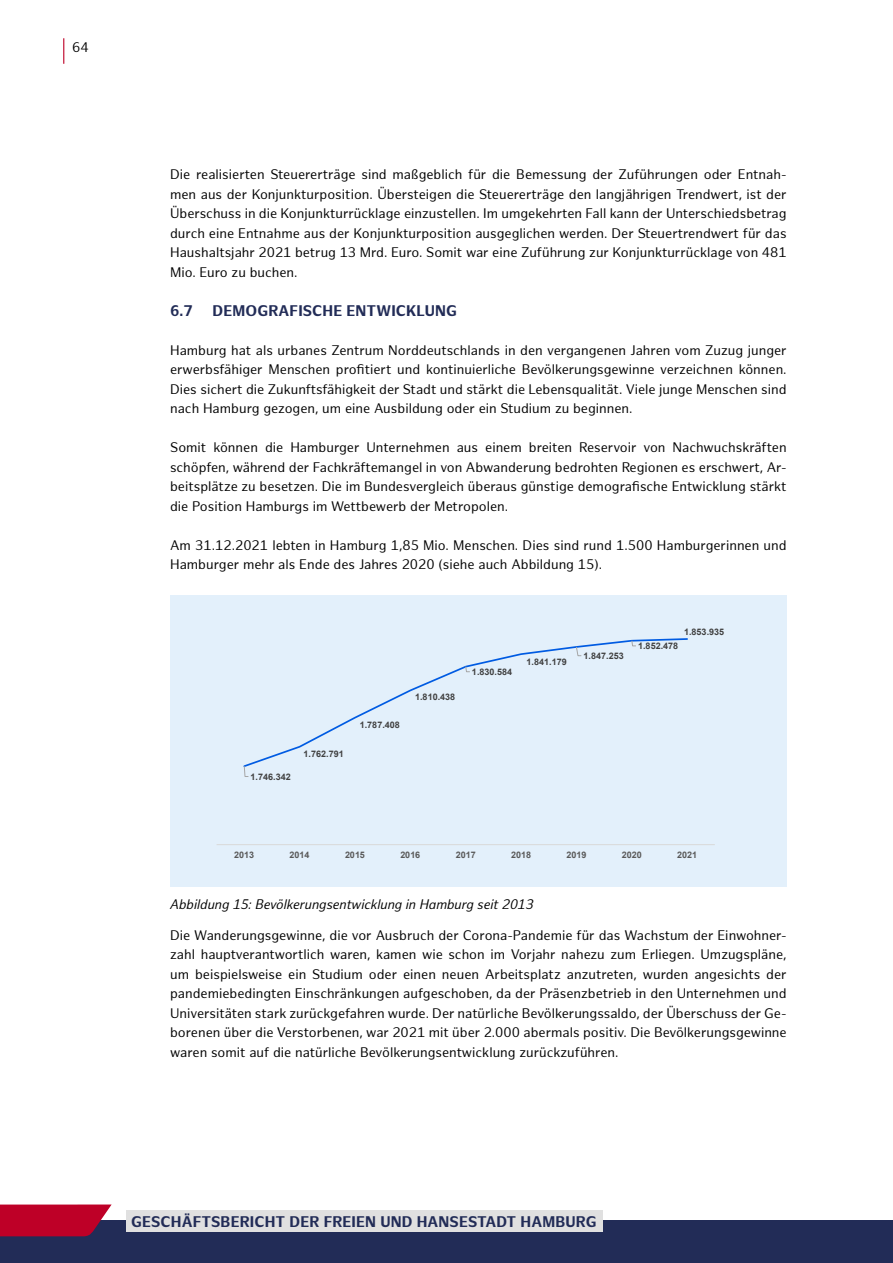
<style>
.page{position:relative;width:893px;height:1263px;background:#fff}
.page>*{position:absolute;margin:0;border:0;box-sizing:border-box;transform-origin:0 0}
.subheadline_blau_ver{font:700 15px "Hamburg Sans";letter-spacing:.01em;color:#222c57}
.fliesstext_abstand_n{font:13.5px/19.5px "Hamburg Sans";color:#000;text-align:justify}
.t1{font:italic 13.5px "Hamburg Sans";color:#000}
.t2{font:700 9px "Arial";letter-spacing:.005em;color:#404040}
.t3{font:700 9px "Arial";letter-spacing:-.005em;color:#595959}
</style>
<div class="page">
<svg style="left:63px;top:38px;width:1px;height:26px"></svg>
<div style="left:0;top:1220px;width:893px;height:43px;background:#222c57"></div>
<div style="left:126px;top:1210px;width:476px;height:22px;background:#e0e0e0"></div>
<svg style="left:0;top:1204px;width:112px;height:32px;background:#b40e33"></svg>
<div style="left:170px;top:595px;width:617px;height:292px;background:#e3f0fb"></div>
<hr style="left:217px;top:844px;width:498px;height:1px;background:#d9d9d9">
<svg style="left:243px;top:638px;width:445px;height:130px"></svg>
<svg style="left:244px;top:766px;width:5px;height:11px"></svg>
<svg style="left:465px;top:666px;width:5px;height:6px"></svg>
<svg style="left:576px;top:646px;width:6px;height:10px"></svg>
<svg style="left:631px;top:640px;width:5px;height:6px"></svg>
<p class="fliesstext_abstand_n" style="left:72px;top:38px;width:18px">64</p>
<p class="fliesstext_abstand_n" style="left:170px;top:165px;width:618px">Die realisierten Steuererträge sind maßgeblich für die Bemessung der Zuführungen oder Entnah&shy;men aus der Konjunkturposition. Übersteigen die Steuererträge den langjährigen Trendwert, ist der Überschuss in die Konjunkturrücklage einzustellen. Im umgekehrten Fall kann der Unterschiedsbetrag durch eine Entnahme aus der Konjunkturposition ausgeglichen werden. Der Steuertrendwert für das Haushaltsjahr 2021 betrug 13 Mrd. Euro. Somit war eine Zuführung zur Konjunkturrücklage von 481<br>Mio. Euro zu buchen.</p>
<h3 class="subheadline_blau_ver" style="left:170px;top:302px;width:24px">6.7</h3>
<h3 class="subheadline_blau_ver" style="left:213px;top:302px;width:246px">DEMOGRAFISCHE ENTWICKLUNG</h3>
<p class="fliesstext_abstand_n" style="left:170px;top:341px;width:618px">Hamburg hat als urbanes Zentrum Norddeutschlands in den vergangenen Jahren vom Zuzug junger erwerbsfähiger Menschen profitiert und kontinuierliche Bevölkerungsgewinne verzeichnen können.<br>Dies sichert die Zukunftsfähigkeit der Stadt und stärkt die Lebensqualität. Viele junge Menschen sind nach Hamburg gezogen, um eine Ausbildung oder ein Studium zu beginnen.</p>
<p class="fliesstext_abstand_n" style="left:170px;top:438px;width:618px">Somit können die Hamburger Unternehmen aus einem breiten Reservoir von Nachwuchskräften schöpfen, während der Fachkräftemangel in von Abwanderung bedrohten Regionen es erschwert, Ar&shy;beitsplätze zu besetzen. Die im Bundesvergleich überaus günstige demografische Entwicklung stärkt die Position Hamburgs im Wettbewerb der Metropolen.</p>
<p class="fliesstext_abstand_n" style="left:170px;top:536px;width:618px">Am 31.12.2021 lebten in Hamburg 1,85 Mio. Menschen. Dies sind rund 1.500 Hamburgerinnen und<br>Hamburger mehr als Ende des Jahres 2020 (siehe auch Abbildung 15).</p>
<p class="t2" style="left:684px;top:625px;width:42px">1.853.935</p>
<p class="t2" style="left:250px;top:770px;width:42px">1.746.342</p>
<p class="t2" style="left:304px;top:747px;width:42px">1.762.791</p>
<p class="t2" style="left:360px;top:718px;width:42px">1.787.408</p>
<p class="t2" style="left:415px;top:691px;width:42px">1.810.438</p>
<p class="t2" style="left:472px;top:665px;width:42px">1.830.584</p>
<p class="t2" style="left:527px;top:656px;width:42px">1.841.179</p>
<p class="t2" style="left:583px;top:649px;width:42px">1.847.253</p>
<p class="t2" style="left:638px;top:640px;width:42px">1.852.478</p>
<p class="t3" style="left:234px;top:849px;width:21px">2013</p>
<p class="t3" style="left:290px;top:849px;width:21px">2014</p>
<p class="t3" style="left:345px;top:849px;width:21px">2015</p>
<p class="t3" style="left:400px;top:849px;width:21px">2016</p>
<p class="t3" style="left:456px;top:849px;width:21px">2017</p>
<p class="t3" style="left:511px;top:849px;width:21px">2018</p>
<p class="t3" style="left:566px;top:849px;width:21px">2019</p>
<p class="t3" style="left:622px;top:849px;width:21px">2020</p>
<p class="t3" style="left:677px;top:849px;width:21px">2021</p>
<p class="t1" style="left:170px;top:897px;width:365px">Abbildung 15: Bevölkerungsentwicklung in Hamburg seit 2013</p>
<p class="fliesstext_abstand_n" style="left:170px;top:926px;width:618px">Die Wanderungsgewinne, die vor Ausbruch der Corona-Pandemie für das Wachstum der Einwohner&shy;zahl hauptverantwortlich waren, kamen wie schon im Vorjahr nahezu zum Erliegen. Umzugspläne, um beispielsweise ein Studium oder einen neuen Arbeitsplatz anzutreten, wurden angesichts der pandemiebedingten Einschränkungen aufgeschoben, da der Präsenzbetrieb in den Unternehmen und Universitäten stark zurückgefahren wurde. Der natürliche Bevölkerungssaldo, der Überschuss der Ge&shy;borenen über die Verstorbenen, war 2021 mit über 2.000 abermals positiv. Die Bevölkerungsgewinne waren somit auf die natürliche Bevölkerungsentwicklung zurückzuführen.</p>
<p class="subheadline_blau_ver" style="left:131px;top:1213px;width:467px">GESCHÄFTSBERICHT DER FREIEN UND HANSESTADT HAMBURG</p>
</div>
